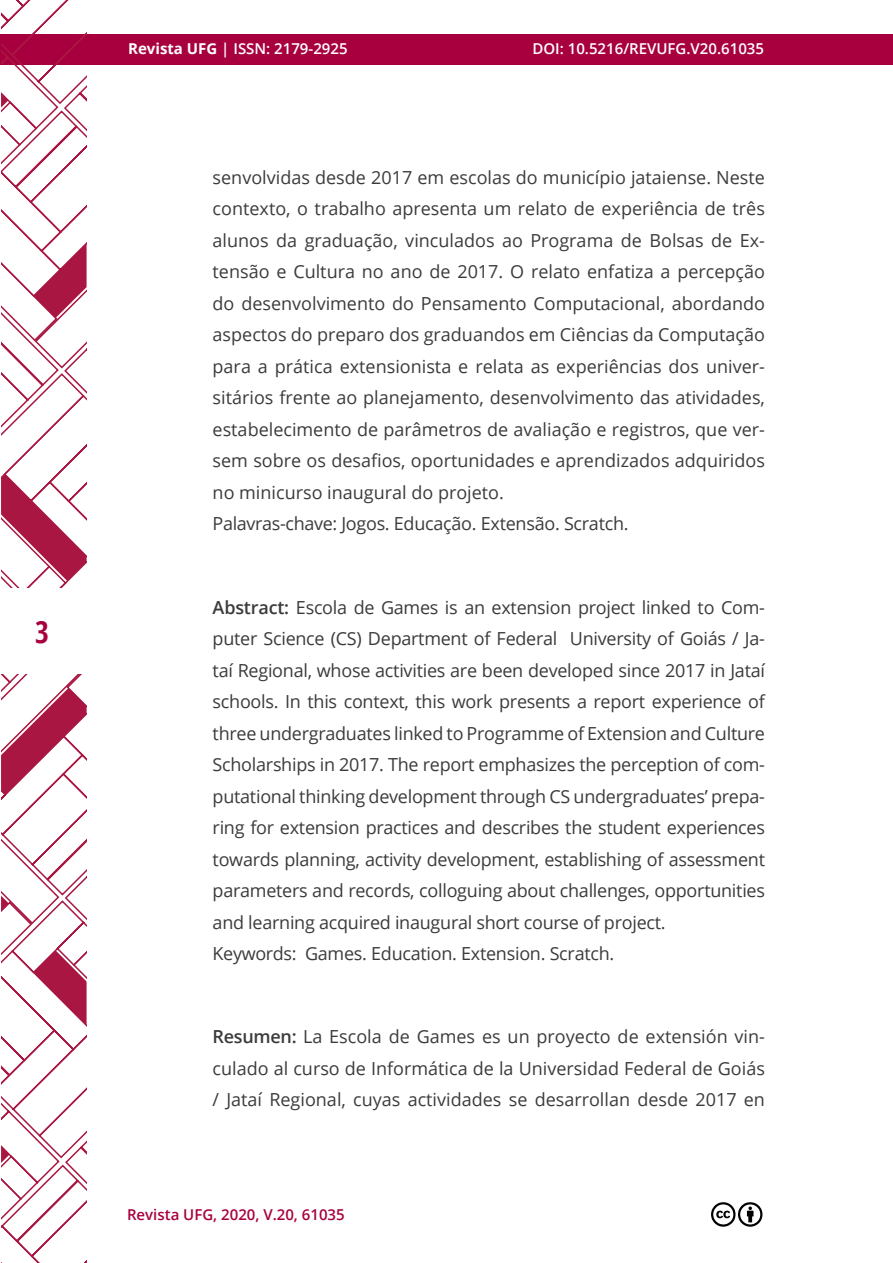
<style>
.page{position:relative;width:893px;height:1263px;background:#fff}
.page>*{position:absolute;margin:0;border:0;box-sizing:border-box;transform-origin:0 0}
.t1{font:700 30px "Open Sans Condensed";color:#a8003e}
.t2{font:18px/31.5px "Open Sans";letter-spacing:-.015em;color:#3c3b3b}
.t3{font:600 15px "Open Sans";color:#fff}
.t4{font:600 15px "Open Sans";color:#a8003e}
.s1{font-weight:700}
.s2{font-weight:600}
</style>
<div class="page">
<div style="left:0;top:34px;width:893px;height:30px;background:#a8003e"></div>
<svg style="left:711px;top:1202px;width:52px;height:25px"></svg>
<svg style="left:1px;top:0;width:86px;height:1263px"></svg>
<div style="left:0;top:589px;width:91px;height:85px;background:#fff"></div>
<h1 class="t1" style="left:35px;top:611px;width:15px">3</h1>
<p class="t3" style="left:128px;top:38px;width:221px"><span class="s1">Revista UFG</span> | ISSN: 2179-2925</p>
<p class="t3" style="left:532px;top:38px;width:233px">DOI: 10.5216/REVUFG.V20.61035</p>
<p class="t2" style="left:213px;top:161px;width:554px">senvolvidas desde 2017 em escolas do município jataiense. Neste contexto, o trabalho apresenta um relato de experiência de três alunos da graduação, vinculados ao Programa de Bolsas de Ex&shy;tensão e Cultura no ano de 2017. O relato enfatiza a percepção do desenvolvimento do Pensamento Computacional, abordando aspectos do preparo dos graduandos em Ciências da Computação para a prática extensionista e relata as experiências dos univer&shy;sitários frente ao planejamento, desenvolvimento das atividades, estabelecimento de parâmetros de avaliação e registros, que ver&shy;sem sobre os desafios, oportunidades e aprendizados adquiridos no minicurso inaugural do projeto.<br>Palavras-chave: Jogos. Educação. Extensão. Scratch.</p>
<p class="t2" style="left:213px;top:591px;width:554px"><span class="s2">Abstract:</span> Escola de Games is an extension project linked to Com&shy;puter Science (CS) Department of Federal University of Goiás / Ja&shy;taí Regional, whose activities are been developed since 2017 in Jataí schools. In this context, this work presents a report experience of three undergraduates linked to Programme of Extension and Culture Scholarships in 2017. The report emphasizes the perception of com&shy;putational thinking development through CS undergraduates’ prepa&shy;ring for extension practices and describes the student experiences towards planning, activity development, establishing of assessment parameters and records, colloguing about challenges, opportunities and learning acquired inaugural short course of project.<br>Keywords: Games. Education. Extension. Scratch.</p>
<p class="t2" style="left:213px;top:1020px;width:554px;text-align:justify"><span class="s2">Resumen:</span> La Escola de Games es un proyecto de extensión vin&shy;culado al curso de Informática de la Universidad Federal de Goiás / Jataí Regional, cuyas actividades se desarrollan desde 2017 en</p>
<p class="t4" style="left:127px;top:1204px;width:219px">Revista UFG, 2020, V.20, 61035</p>
</div>
